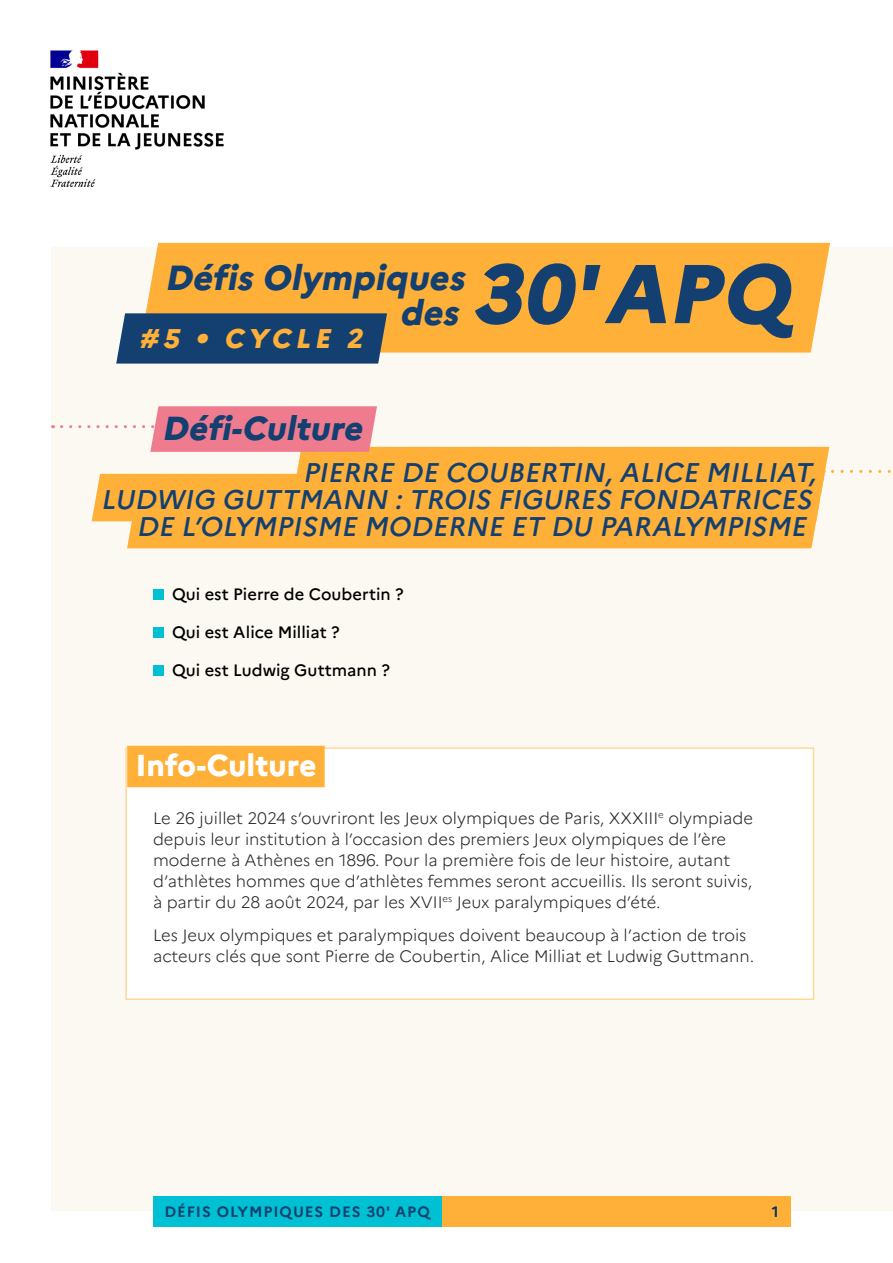
<style>
.page{position:relative;width:893px;height:1263px;background:#fff}
.page>*{position:absolute;margin:0;border:0;box-sizing:border-box;transform-origin:0 0}
.t1{font:italic 800 83.1px "Marianne";color:#134070}
.t2{font:italic 800 34.8px/34.8px "Marianne";color:#134070;text-align:right}
.t3{font:italic 800 33.3px "Marianne";color:#134070}
.t4{font:800 30.3px "Marianne";color:#fff}
.t5{font:italic 500 27px "Marianne";color:#134070}
.t6{font:italic 800 27px "Marianne";color:#ffb039}
.t7{font:300 16.5px/21px "Marianne";color:#252525}
.t8{font:500 16.5px "Marianne";color:#000}
.t9{font:700 15px "Marianne";letter-spacing:.06em;color:#134070}
.t10{font:700 15px "Marianne";color:#036}
.s1{color:#ffb039}
</style>
<div class="page">
<div style="left:51px;top:247px;width:842px;height:964px;background:#fbf9f2"></div>
<div style="left:153px;top:1197px;width:289px;height:30px;background:#00c1d4"></div>
<div style="left:442px;top:1197px;width:349px;height:30px;background:#ffb039"></div>
<img style="left:50px;top:50px;width:174px;height:137px">
<div style="left:297px;top:447px;width:528px;height:47px;background:#ffb039"></div>
<div style="left:96px;top:474px;width:724px;height:47px;background:#ffb039"></div>
<div style="left:131px;top:501px;width:685px;height:47px;background:#ffb039"></div>
<svg style="left:61px;top:425px;width:93px;height:3px"></svg>
<svg style="left:832px;top:470px;width:61px;height:3px"></svg>
<div style="left:148px;top:243px;width:672px;height:110px;background:#ffb039"></div>
<div style="left:121px;top:313px;width:262px;height:51px;background:#134070"></div>
<div style="left:154px;top:406px;width:219px;height:46px;background:#ef7c8e"></div>
<div style="left:125px;top:747px;width:689px;height:253px;background:#fff;border:2px solid #ffd79c"></div>
<div style="left:127px;top:746px;width:198px;height:41px;background:#ffb039"></div>
<div style="left:153px;top:590px;width:10px;height:10px;background:#00c1d4"></div>
<div style="left:153px;top:628px;width:10px;height:10px;background:#00c1d4"></div>
<div style="left:153px;top:666px;width:10px;height:10px;background:#00c1d4"></div>
<h2 class="t2" style="left:164px;top:260px;width:309px">Défis Olympiques des</h2>
<h1 class="t1" style="left:472px;top:243px;width:318px">30'APQ</h1>
<h3 class="t6" style="left:139px;top:322px;width:231px">#5 • CYCLE 2</h3>
<h3 class="t3" style="left:162px;top:407px;width:209px">Défi-Culture</h3>
<h3 class="t5" style="left:303px;top:455px;width:528px">PIERRE DE COUBERTIN,ALICE MILLIAT,<span class="s1">,</span></h3>
<h3 class="t5" style="left:101px;top:482px;width:725px">LUDWIG GUTTMANN :TROIS FIGURES FONDATRICES<span class="s1">.</span></h3>
<h3 class="t5" style="left:137px;top:509px;width:684px">DE L’OLYMPISME MODERNE ET DU PARALYMPISME<span class="s1">.</span></h3>
<p class="t8" style="left:172px;top:584px;width:233px">Qui est Pierre de Coubertin ?</p>
<p class="t8" style="left:172px;top:622px;width:169px">Qui est Alice Milliat ?</p>
<p class="t8" style="left:172px;top:660px;width:219px">Qui est Ludwig Guttmann ?</p>
<h3 class="t4" style="left:135px;top:747px;width:183px">Info-Culture</h3>
<p class="t7" style="left:153px;top:807px;width:601px">Le 26 juillet 2024 s’ouvriront les Jeux olympiques de Paris, XXXIII<sup>e</sup> olympiade depuis leur institution à l’occasion des premiers Jeux olympiques de l’ère moderne à Athènes en 1896. Pour la première fois de leur histoire, autant d’athlètes hommes que d’athlètes femmes seront accueillis. Ils seront suivis, à partir du 28 août 2024, par les XVII<sup>es</sup> Jeux paralympiques d’été.</p>
<p class="t7" style="left:153px;top:924px;width:603px">Les Jeux olympiques et paralympiques doivent beaucoup à l’action de trois acteurs clés que sont Pierre de Coubertin, Alice Milliat et Ludwig Guttmann.</p>
<p class="t9" style="left:164px;top:1203px;width:267px">DÉFIS OLYMPIQUES DES 30' APQ</p>
<p class="t10" style="left:772px;top:1202px;width:8px">1</p>
</div>
